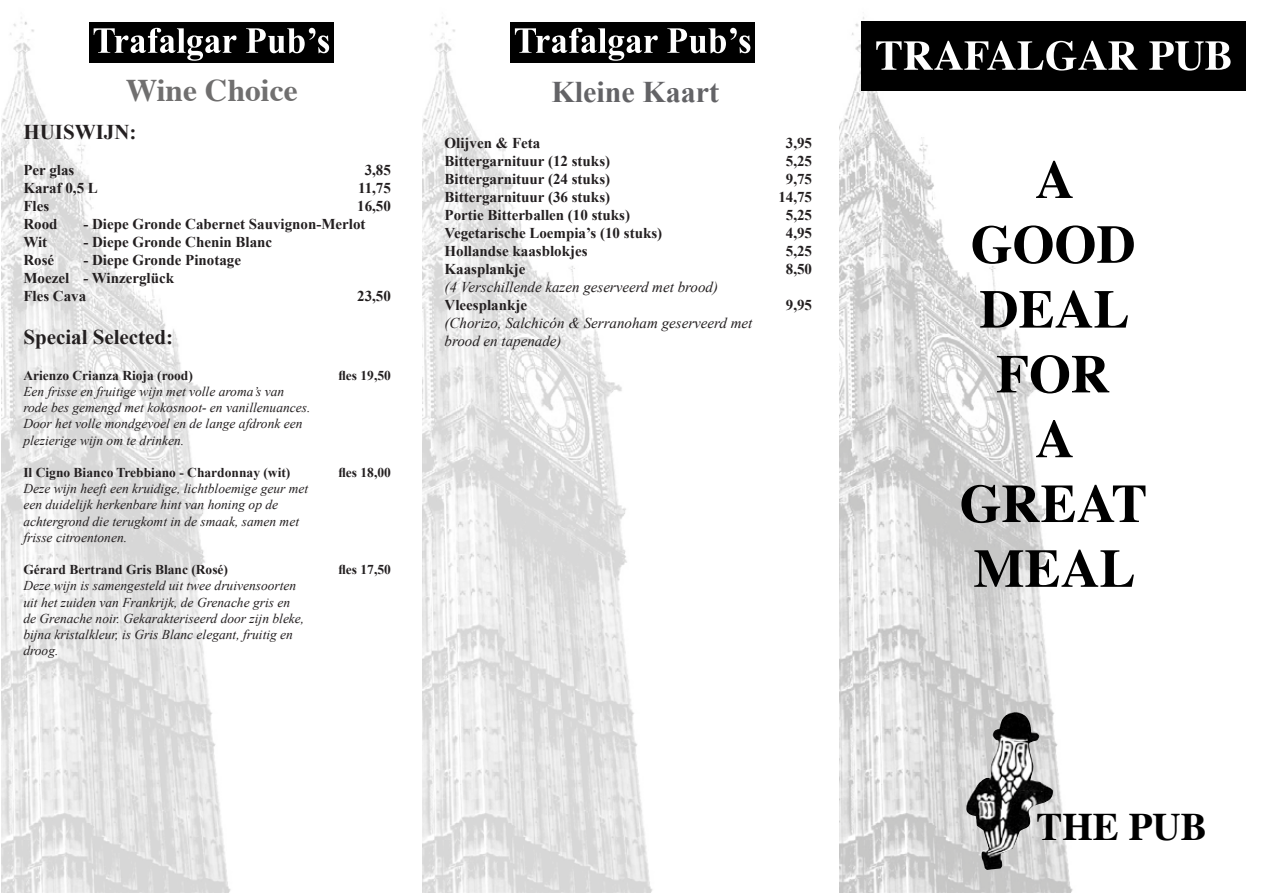
<style>
.page{position:relative;width:1263px;height:893px;background:#fff}
.page>*{position:absolute;margin:0;border:0;box-sizing:border-box;transform-origin:0 0}
.t1{font:700 39px "Times";color:#000}
.t2{font:700 31.5px "Times";color:#706f6f}
.t3{font:700 30px "Times New Roman";color:#636366}
.t4{font:700 21px "Times New Roman";color:#231f20}
.t5{font:700 15px "Times New Roman";color:#231f20}
.t6{font:italic 15px/18px "Times New Roman";color:#231f20}
.t7{font:italic 13.5px/16.2px "Times New Roman";color:#231f20}
.t8{font:700 13.5px "Times New Roman";color:#231f20}
</style>
<div class="page">
<img style="left:1px;top:17px;width:230px;height:876px">
<img style="left:422px;top:17px;width:231px;height:876px">
<img style="left:840px;top:17px;width:241px;height:876px">
<div style="left:89px;top:22px;width:244px;height:41px;background:#000"></div>
<svg style="left:94px;top:28px;width:143px;height:33px"></svg>
<svg style="left:246px;top:28px;width:83px;height:25px"></svg>
<div style="left:510px;top:22px;width:245px;height:41px;background:#000"></div>
<svg style="left:515px;top:28px;width:143px;height:33px"></svg>
<svg style="left:667px;top:28px;width:83px;height:25px"></svg>
<img style="left:962px;top:712px;width:91px;height:158px">
<div style="left:861px;top:21px;width:385px;height:70px;background:#000"></div>
<svg style="left:876px;top:41px;width:354px;height:30px"></svg>
<svg style="left:1036px;top:161px;width:37px;height:37px"></svg>
<svg style="left:972px;top:225px;width:162px;height:39px"></svg>
<svg style="left:980px;top:290px;width:148px;height:38px"></svg>
<svg style="left:997px;top:355px;width:112px;height:38px"></svg>
<svg style="left:1036px;top:420px;width:37px;height:37px"></svg>
<svg style="left:961px;top:485px;width:184px;height:38px"></svg>
<svg style="left:974px;top:550px;width:160px;height:37px"></svg>
<div style="left:500px;top:72px;width:271px;height:39px;background:#fff"></div>
<p class="t2" style="left:126px;top:61px;width:173px">Wine Choice</p>
<p class="t4" style="left:23px;top:117px;width:115px">HUISWIJN:</p>
<p class="t5" style="left:23px;top:159px;width:52px">Per glas</p>
<p class="t5" style="left:365px;top:159px;width:28px">3,85</p>
<p class="t5" style="left:23px;top:177px;width:76px">Karaf 0,5 L</p>
<p class="t5" style="left:358px;top:177px;width:34px">11,75</p>
<p class="t5" style="left:23px;top:195px;width:27px">Fles</p>
<p class="t5" style="left:357px;top:195px;width:35px">16,50</p>
<p class="t5" style="left:23px;top:213px;width:36px">Rood</p>
<p class="t5" style="left:83px;top:213px;width:284px">- Diepe Gronde Cabernet Sauvignon-Merlot</p>
<p class="t5" style="left:23px;top:231px;width:25px">Wit</p>
<p class="t5" style="left:83px;top:231px;width:190px">- Diepe Gronde Chenin Blanc</p>
<p class="t5" style="left:23px;top:249px;width:32px">Rosé</p>
<p class="t5" style="left:83px;top:249px;width:159px">- Diepe Gronde Pinotage</p>
<p class="t5" style="left:23px;top:267px;width:152px">Moezel - Winzerglück</p>
<p class="t5" style="left:23px;top:285px;width:64px">Fles Cava</p>
<p class="t5" style="left:357px;top:285px;width:35px">23,50</p>
<p class="t4" style="left:23px;top:322px;width:151px">Special Selected:</p>
<p class="t8" style="left:23px;top:366px;width:171px">Arienzo Crianza Rioja (rood)</p>
<p class="t8" style="left:338px;top:366px;width:54px">fles 19,50</p>
<p class="t7" style="left:23px;top:383px;width:289px">Een frisse en fruitige wijn met volle aroma’s van rode bes gemengd met kokosnoot- en vanillenuances.<br>Door het volle mondgevoel en de lange afdronk een plezierige wijn om te drinken.</p>
<p class="t8" style="left:23px;top:463px;width:269px">Il Cigno Bianco Trebbiano - Chardonnay (wit)</p>
<p class="t8" style="left:338px;top:463px;width:54px">fles 18,00</p>
<p class="t7" style="left:23px;top:480px;width:286px">Deze wijn heeft een kruidige, lichtbloemige geur met een duidelijk herkenbare hint van honing op de achtergrond die terugkomt in de smaak, samen met frisse citroentonen.</p>
<p class="t8" style="left:23px;top:560px;width:206px">Gérard Bertrand Gris Blanc (Rosé)</p>
<p class="t8" style="left:338px;top:560px;width:54px">fles 17,50</p>
<p class="t7" style="left:23px;top:577px;width:274px">Deze wijn is samengesteld uit twee druivensoorten</p>
<p class="t7" style="left:23px;top:594px;width:268px">uit het zuiden van Frankrijk, de Grenache gris en</p>
<p class="t7" style="left:23px;top:610px;width:282px">de Grenache noir. Gekarakteriseerd door zijn bleke,</p>
<p class="t7" style="left:23px;top:626px;width:271px">bijna kristalkleur, is Gris Blanc elegant, fruitig en</p>
<p class="t7" style="left:23px;top:642px;width:37px">droog.</p>
<p class="t3" style="left:552px;top:71px;width:169px">Kleine Kaart</p>
<p class="t5" style="left:445px;top:132px;width:97px">Olijven &amp; Feta</p>
<p class="t5" style="left:786px;top:132px;width:28px">3,95</p>
<p class="t5" style="left:445px;top:150px;width:167px">Bittergarnituur (12 stuks)</p>
<p class="t5" style="left:786px;top:150px;width:28px">5,25</p>
<p class="t5" style="left:445px;top:168px;width:167px">Bittergarnituur (24 stuks)</p>
<p class="t5" style="left:786px;top:168px;width:28px">9,75</p>
<p class="t5" style="left:445px;top:186px;width:167px">Bittergarnituur (36 stuks)</p>
<p class="t5" style="left:778px;top:186px;width:35px">14,75</p>
<p class="t5" style="left:445px;top:204px;width:187px">Portie Bitterballen (10 stuks)</p>
<p class="t5" style="left:786px;top:204px;width:28px">5,25</p>
<p class="t5" style="left:445px;top:222px;width:219px">Vegetarische Loempia’s (10 stuks)</p>
<p class="t5" style="left:786px;top:222px;width:28px">4,95</p>
<p class="t5" style="left:445px;top:240px;width:144px">Hollandse kaasblokjes</p>
<p class="t5" style="left:786px;top:240px;width:28px">5,25</p>
<p class="t5" style="left:445px;top:258px;width:82px">Kaasplankje</p>
<p class="t5" style="left:786px;top:258px;width:28px">8,50</p>
<p class="t6" style="left:445px;top:277px;width:275px">(4 Verschillende kazen geserveerd met brood)</p>
<p class="t5" style="left:445px;top:294px;width:84px">Vleesplankje</p>
<p class="t5" style="left:786px;top:294px;width:28px">9,95</p>
<p class="t6" style="left:445px;top:313px;width:309px">(Chorizo, Salchicón &amp; Serranoham geserveerd met brood en tapenade)</p>
<p class="t1" style="left:1036px;top:789px;width:172px">THE PUB</p>
</div>
